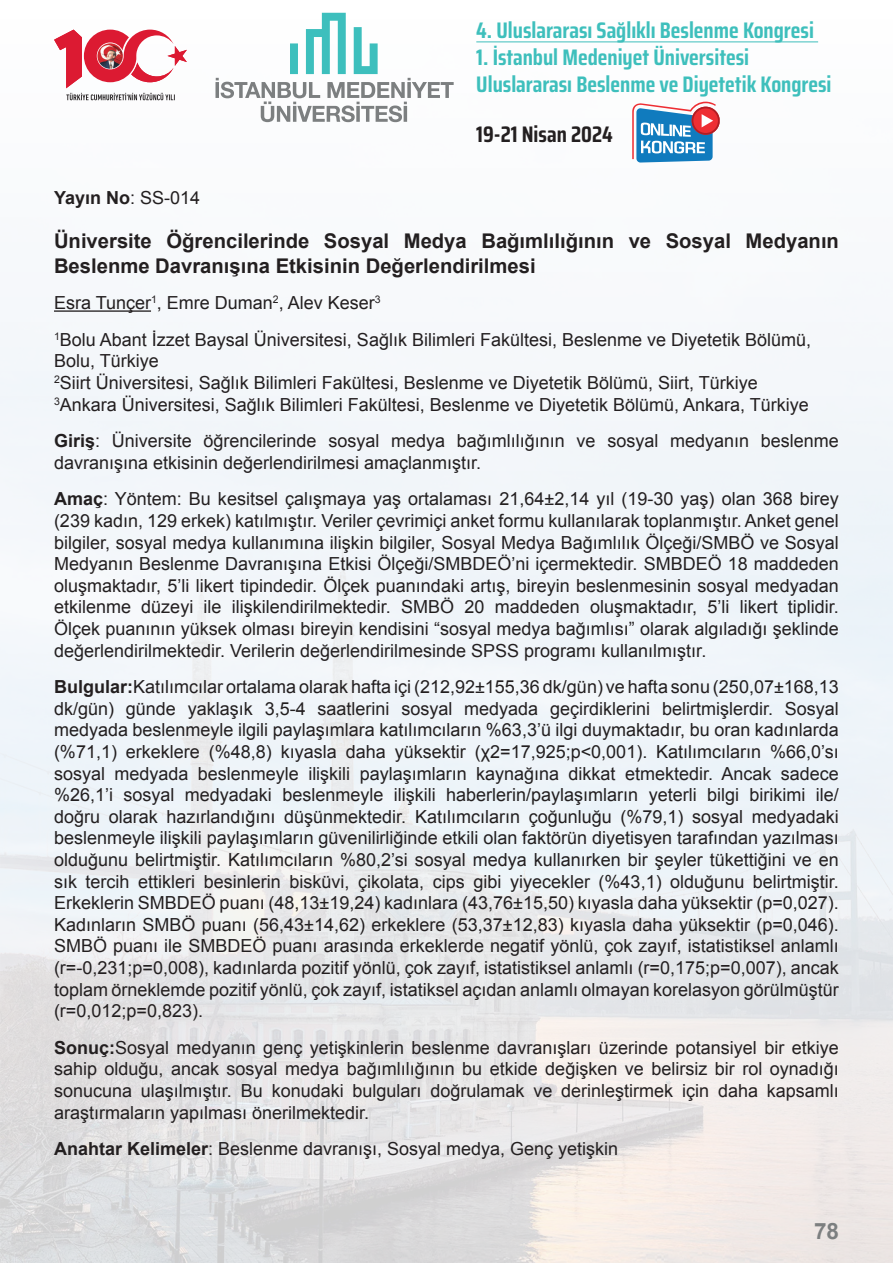
<style>
.page{position:relative;width:893px;height:1263px;background:#fff}
.page>*{position:absolute;margin:0;border:0;box-sizing:border-box;transform-origin:0 0}
.t1{font:700 22.5px/27px "Saira Condensed";color:#3ebfbc}
.t2{font:700 22.5px "Saira Condensed";color:#231f20}
.t3{font:700 22.5px "Arial";color:#7c7f80}
.Heading_3{font:700 20.25px/24.3px "Arial";color:#231f20}
.Normal__Web{font:18px/21.6px "Arial";color:#231f20;text-align:justify}
.t4{font:700 18px "Arial";color:#231f20}
.s1{font-weight:400}
.s2{font-weight:700}
</style>
<div class="page">
<img style="left:0;top:12px;width:893px;height:1251px">
<hr style="left:215px;top:82px;width:4px;height:16px;background:#bcbebf">
<svg style="left:216px;top:13px;width:238px;height:109px"></svg>
<hr style="left:476px;top:41px;width:342px;height:1px;background:#3ebfbc">
<svg style="left:54px;top:30px;width:133px;height:70px"></svg>
<svg style="left:632px;top:102px;width:88px;height:61px"></svg>
<hr style="left:54px;top:310px;width:97px;height:2px;background:#231f20">
<p class="t1" style="left:476px;top:16px;width:339px">4. Uluslararası Sağlıklı Beslenme Kongresi</p>
<p class="t1" style="left:476px;top:43px;width:357px">1. İstanbul Medeniyet Üniversitesi<br>Uluslararası Beslenme ve Diyetetik Kongresi</p>
<p class="t2" style="left:476px;top:116px;width:138px">19-21 Nisan 2024</p>
<p class="t4" style="left:54px;top:186px;width:148px">Yayın No<span class="s1">: SS-014</span></p>
<p class="Heading_3" style="left:54px;top:230px;width:786px">Üniversite Öğrencilerinde Sosyal Medya Bağımlılığının ve Sosyal Medyanın<br>Beslenme Davranışına Etkisinin Değerlendirilmesi</p>
<p class="Normal__Web" style="left:54px;top:292px;width:328px">Esra Tunçer<sup>1</sup>, Emre Duman<sup>2</sup>, Alev Keser<sup>3</sup></p>
<p class="Normal__Web" style="left:54px;top:329px;width:759px;text-align:left"><sup>1</sup>Bolu Abant İzzet Baysal Üniversitesi, Sağlık Bilimleri Fakültesi, Beslenme ve Diyetetik Bölümü, Bolu, Türkiye<br><sup>2</sup>Siirt Üniversitesi, Sağlık Bilimleri Fakültesi, Beslenme ve Diyetetik Bölümü, Siirt, Türkiye <sup>3</sup>Ankara Üniversitesi, Sağlık Bilimleri Fakültesi, Beslenme ve Diyetetik Bölümü, Ankara, Türkiye</p>
<p class="Normal__Web" style="left:54px;top:430px;width:786px"><span class="s2">Giriş</span>: Üniversite öğrencilerinde sosyal medya bağımlılığının ve sosyal medyanın beslenme davranışına etkisinin değerlendirilmesi amaçlanmıştır.</p>
<p class="Normal__Web" style="left:54px;top:488px;width:786px"><span class="s2">Amaç</span>: Yöntem: Bu kesitsel çalışmaya yaş ortalaması 21,64±2,14 yıl (19-30 yaş) olan 368 birey (239 kadın, 129 erkek) katılmıştır. Veriler çevrimiçi anket formu kullanılarak toplanmıştır. Anket genel bilgiler, sosyal medya kullanımına ilişkin bilgiler, Sosyal Medya Bağımlılık Ölçeği/SMBÖ ve Sosyal Medyanın Beslenme Davranışına Etkisi Ölçeği/SMBDEÖ’ni içermektedir. SMBDEÖ 18 maddeden oluşmaktadır, 5’li likert tipindedir. Ölçek puanındaki artış, bireyin beslenmesinin sosyal medyadan etkilenme düzeyi ile ilişkilendirilmektedir. SMBÖ 20 maddeden oluşmaktadır, 5’li likert tiplidir.<br>Ölçek puanının yüksek olması bireyin kendisini “sosyal medya bağımlısı” olarak algıladığı şeklinde değerlendirilmektedir. Verilerin değerlendirilmesinde SPSS programı kullanılmıştır.</p>
<p class="Normal__Web" style="left:54px;top:676px;width:786px"><span class="s2">Bulgular:</span>Katılımcılar ortalama olarak hafta içi (212,92±155,36 dk/gün) ve hafta sonu (250,07±168,13 dk/gün) günde yaklaşık 3,5-4 saatlerini sosyal medyada geçirdiklerini belirtmişlerdir. Sosyal medyada beslenmeyle ilgili paylaşımlara katılımcıların %63,3’ü ilgi duymaktadır, bu oran kadınlarda (%71,1) erkeklere (%48,8) kıyasla daha yüksektir (χ2=17,925;p&lt;0,001). Katılımcıların %66,0’sı sosyal medyada beslenmeyle ilişkili paylaşımların kaynağına dikkat etmektedir. Ancak sadece %26,1’i sosyal medyadaki beslenmeyle ilişkili haberlerin/paylaşımların yeterli bilgi birikimi ile/ doğru olarak hazırlandığını düşünmektedir. Katılımcıların çoğunluğu (%79,1) sosyal medyadaki beslenmeyle ilişkili paylaşımların güvenilirliğinde etkili olan faktörün diyetisyen tarafından yazılması olduğunu belirtmiştir. Katılımcıların %80,2’si sosyal medya kullanırken bir şeyler tükettiğini ve en sık tercih ettikleri besinlerin bisküvi, çikolata, cips gibi yiyecekler (%43,1) olduğunu belirtmiştir.<br>Erkeklerin SMBDEÖ puanı (48,13±19,24) kadınlara (43,76±15,50) kıyasla daha yüksektir (p=0,027).<br>Kadınların SMBÖ puanı (56,43±14,62) erkeklere (53,37±12,83) kıyasla daha yüksektir (p=0,046).<br>SMBÖ puanı ile SMBDEÖ puanı arasında erkeklerde negatif yönlü, çok zayıf, istatistiksel anlamlı (r=-0,231;p=0,008), kadınlarda pozitif yönlü, çok zayıf, istatistiksel anlamlı (r=0,175;p=0,007), ancak toplam örneklemde pozitif yönlü, çok zayıf, istatiksel açıdan anlamlı olmayan korelasyon görülmüştür (r=0,012;p=0,823).</p>
<p class="Normal__Web" style="left:54px;top:1037px;width:786px"><span class="s2">Sonuç:</span>Sosyal medyanın genç yetişkinlerin beslenme davranışları üzerinde potansiyel bir etkiye sahip olduğu, ancak sosyal medya bağımlılığının bu etkide değişken ve belirsiz bir rol oynadığı sonucuna ulaşılmıştır. Bu konudaki bulguları doğrulamak ve derinleştirmek için daha kapsamlı araştırmaların yapılması önerilmektedir.</p>
<p class="Normal__Web" style="left:54px;top:1138px;width:566px"><span class="s2">Anahtar Kelimeler</span>: Beslenme davranışı, Sosyal medya, Genç yetişkin</p>
<p class="t3" style="left:814px;top:1216px;width:27px">78</p>
</div>
